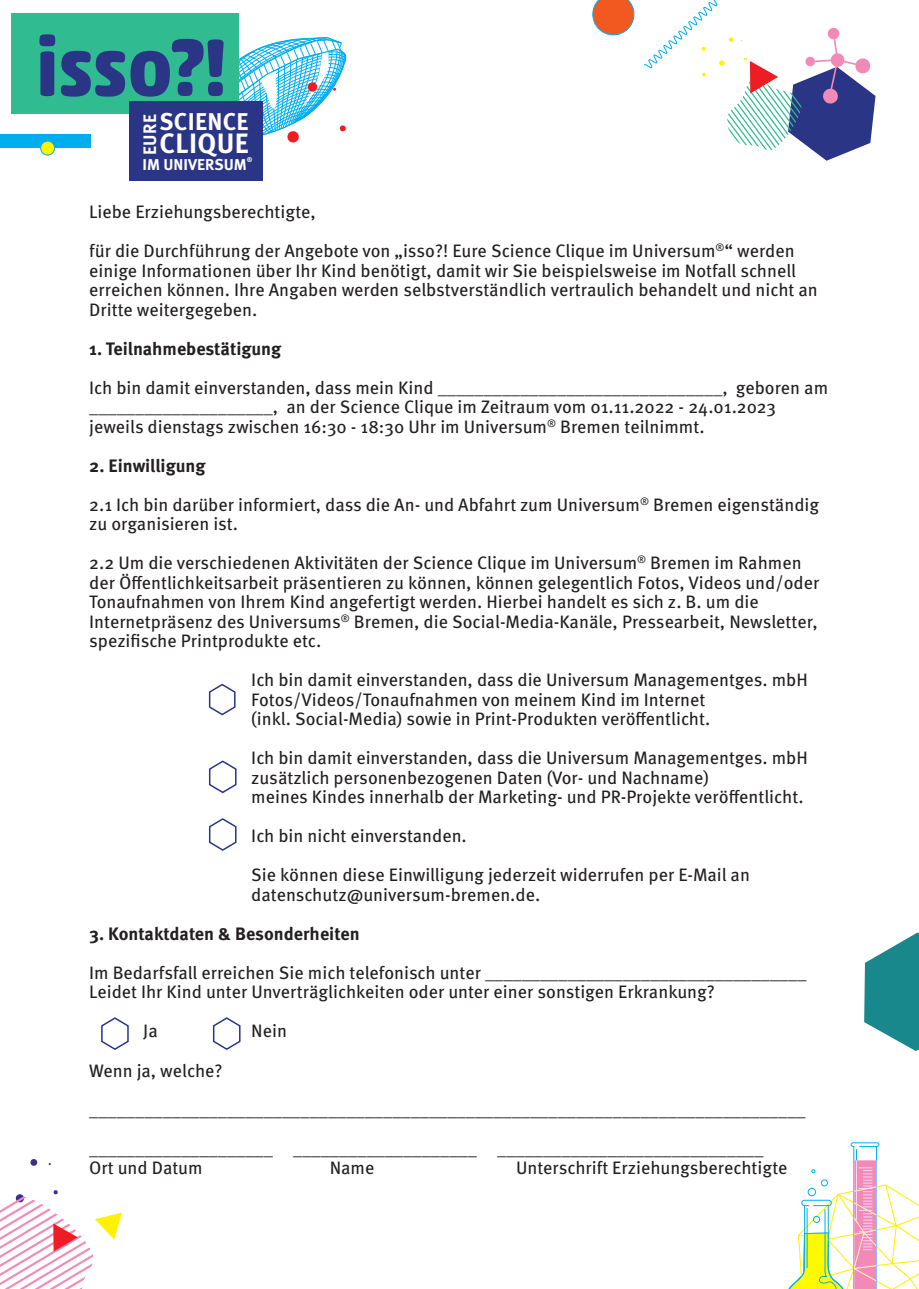
<style>
.page{position:relative;width:919px;height:1289px;background:#fff}
.page>*{position:absolute;margin:0;border:0;box-sizing:border-box;transform-origin:0 0}
.t1{font:700 27.9px "Meta Pro";letter-spacing:.01em;color:#fff}
.t2{font:700 24.15px "Meta Pro";letter-spacing:.01em;color:#fff}
.t3{font:18px/19.5px "Meta Pro";color:#231f20}
.t4{font:700 18px "Meta Pro";color:#231f20}
.t5{font:700 18px "Meta Pro";color:#fff}
.t6{font:700 15.75px "Meta Pro";color:#fff}
.t7{font:700 6.75px "Meta Pro";color:#fff}
.s1{font-weight:700}
</style>
<div class="page">
<svg style="left:208px;top:683px;width:28px;height:33px"></svg>
<svg style="left:209px;top:760px;width:28px;height:34px"></svg>
<svg style="left:209px;top:818px;width:28px;height:33px"></svg>
<svg style="left:101px;top:1017px;width:28px;height:33px"></svg>
<svg style="left:212px;top:1017px;width:29px;height:33px"></svg>
<svg style="left:864px;top:932px;width:54px;height:119px"></svg>
<svg style="left:30px;top:1159px;width:8px;height:7px"></svg>
<svg style="left:644px;top:0;width:231px;height:161px"></svg>
<svg style="left:0;top:1190px;width:122px;height:98px"></svg>
<div style="left:0;top:134px;width:91px;height:14px;background:#00aeef"></div>
<div style="left:41px;top:141px;width:14px;height:14px;background:#fff101;border-radius:50%"></div>
<div style="left:40px;top:141px;width:15px;height:14px;border:1px solid #00aeef;border-radius:50%"></div>
<svg style="left:789px;top:1142px;width:129px;height:146px"></svg>
<svg style="left:592px;top:0;width:42px;height:35px"></svg>
<div style="left:12px;top:14px;width:227px;height:100px;background:#30bb91"></div>
<svg style="left:39px;top:34px;width:16px;height:62px"></svg>
<svg style="left:61px;top:37px;width:286px;height:114px"></svg>
<div style="left:129px;top:102px;width:133px;height:79px;background:#2b3585"></div>
<h2 class="t2" style="left:159px;top:107px;width:90px">SCIENCE</h2>
<p class="t5" style="left:139px;top:155px;width:42px;rotate:-90deg">EURE</p>
<h1 class="t1" style="left:159px;top:125px;width:90px">CLIQUE</h1>
<p class="t6" style="left:142px;top:154px;width:106px">IM UNIVERSUM</p>
<p class="t7" style="left:247px;top:156px;width:7px">®</p>
<p class="t3" style="left:89px;top:193px;width:707px;line-height:39px">Liebe Erziehungsberechtigte,<br>für die Durchführung der Angebote von „isso?! Eure Science Clique im Universum<sup>®</sup>“ werden</p>
<p class="t3" style="left:89px;top:261px;width:730px">einige Informationen über Ihr Kind benötigt, damit wir Sie beispielsweise im Notfall schnell erreichen können. Ihre Angaben werden selbstverständlich vertraulich behandelt und nicht an<br>Dritte weitergegeben.</p>
<p class="t4" style="left:89px;top:337px;width:193px">1. Teilnahmebestätigung</p>
<p class="t3" style="left:89px;top:378px;width:740px">Ich bin damit einverstanden, dass mein Kind _______________________________, geboren am ____________________, an der Science Clique im Zeitraum vom 01.11.2022 - 24.01.2023 jeweils dienstags zwischen 16:30 - 18:30 Uhr im Universum<sup>®</sup> Bremen teilnimmt.</p>
<p class="t3" style="left:89px;top:446px;width:731px;line-height:39px"><span class="s1">2. Einwilligung<br></span>2.1 Ich bin darüber informiert, dass die An- und Abfahrt zum Universum<sup>®</sup> Bremen eigenständig</p>
<p class="t3" style="left:89px;top:505px;width:714px;line-height:39px">zu organisieren ist.<br>2.2 Um die verschiedenen Aktivitäten der Science Clique im Universum<sup>®</sup> Bremen im Rahmen</p>
<p class="t3" style="left:89px;top:573px;width:731px">der Öffentlichkeitsarbeit präsentieren zu können, können gelegentlich Fotos, Videos und/oder Tonaufnahmen von Ihrem Kind angefertigt werden. Hierbei handelt es sich z. B. um die Internetpräsenz des Universums<sup>®</sup> Bremen, die Social-Media-Kanäle, Pressearbeit, Newsletter, spezifische Printprodukte etc.</p>
<p class="t3" style="left:251px;top:671px;width:558px">Ich bin damit einverstanden, dass die Universum Managementges. mbH<br>Fotos/Videos/Tonaufnahmen von meinem Kind im Internet<br>(inkl. Social-Media) sowie in Print-Produkten veröffentlicht.</p>
<p class="t3" style="left:251px;top:749px;width:558px">Ich bin damit einverstanden, dass die Universum Managementges. mbH zusätzlich personenbezogenen Daten (Vor- und Nachname)<br>meines Kindes innerhalb der Marketing- und PR-Projekte veröffentlicht.</p>
<p class="t3" style="left:251px;top:817px;width:500px;line-height:39px">Ich bin nicht einverstanden.<br>Sie können diese Einwilligung jederzeit widerrufen per E-Mail an</p>
<p class="t3" style="left:251px;top:885px;width:290px">datenschutz@universum-bremen.de.</p>
<p class="t4" style="left:89px;top:922px;width:272px">3. Kontaktdaten &amp; Besonderheiten</p>
<p class="t3" style="left:89px;top:963px;width:718px">Im Bedarfsfall erreichen Sie mich telefonisch unter ___________________________________<br>Leidet Ihr Kind unter Unverträglichkeiten oder unter einer sonstigen Erkrankung?</p>
<p class="t3" style="left:143px;top:1022px;width:16px">Ja</p>
<p class="t3" style="left:251px;top:1022px;width:37px">Nein</p>
<p class="t3" style="left:89px;top:1051px;width:718px;line-height:39px">Wenn ja, welche? ______________________________________________________________________________ ____________________ ____________________ _____________________________</p>
<p class="t3" style="left:89px;top:1158px;width:115px">Ort und Datum</p>
<p class="t3" style="left:329px;top:1158px;width:46px">Name</p>
<p class="t3" style="left:516px;top:1158px;width:273px">Unterschrift Erziehungsberechtigte</p>
</div>
